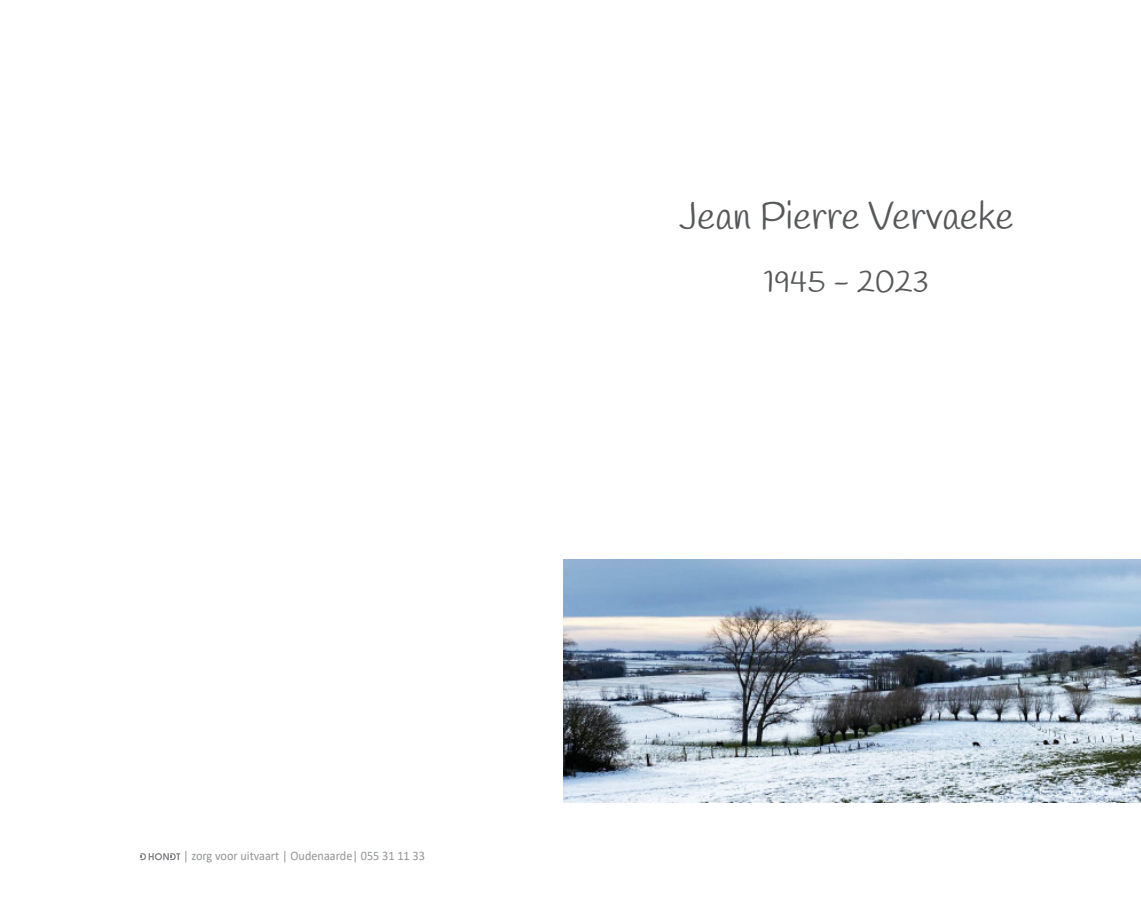
<style>
.page{position:relative;width:1141px;height:918px;background:#fff}
.page>*{position:absolute;margin:0;border:0;box-sizing:border-box;transform-origin:0 0}
.t1{font:38.5px "Handlee";color:#57585a}
.t2{font:31.5px "Handlee";color:#57585a}
.t3{font:12.95px "Calibri";color:#939598;scale:.94 1}
</style>
<div class="page">
<img style="left:563px;top:559px;width:578px;height:243px">
<svg style="left:140px;top:853px;width:40px;height:7px"></svg>
<p class="t3" style="left:183px;top:851px;width:259px">| zorg voor uitvaart | Oudenaarde| 055 31 11 33</p>
<h1 class="t1" style="left:679px;top:198px;width:336px">Jean Pierre Vervaeke</h1>
<h2 class="t2" style="left:764px;top:267px;width:167px">1945 - 2023</h2>
</div>
